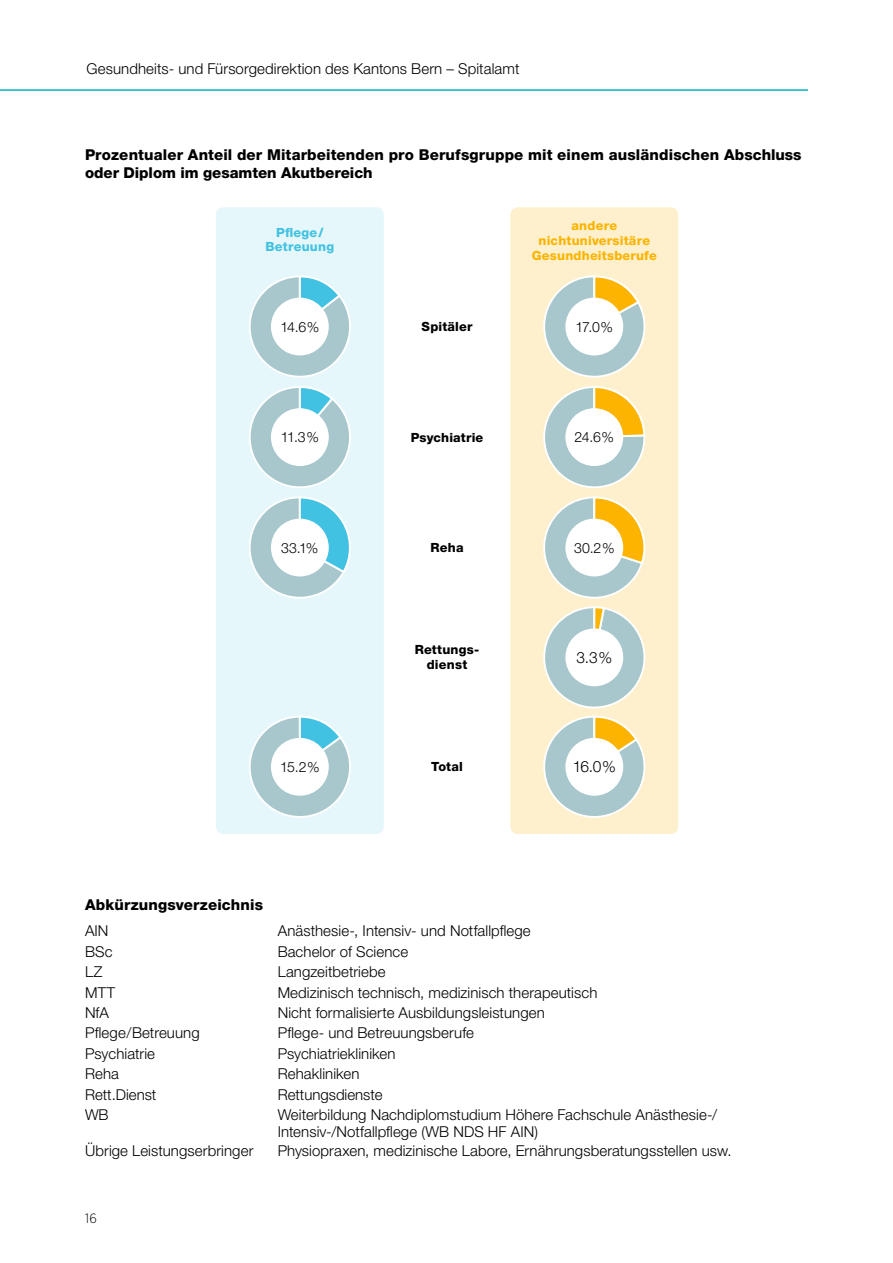
<style>
.page{position:relative;width:893px;height:1263px;background:#fff}
.page>*{position:absolute;margin:0;border:0;box-sizing:border-box;transform-origin:0 0}
.t1{font:300 15.45px "Helvetica Neue LT Pro";color:#000}
.t2{font:300 15px/17.2px "Helvetica Neue LT Pro";letter-spacing:.005em;color:#000}
.t3{font:800 15px/18px "Helvetica Neue LT Pro";letter-spacing:.01em;color:#000}
.t4{font:300 14.1px "Helvetica Neue LT Pro";letter-spacing:-.06em;color:#000}
.t5{font:300 13.5px "Gotham Narrow";color:#000}
.t6{font:800 12.75px/15.3px "Helvetica Neue LT Pro";letter-spacing:.015em;color:#000;text-align:center}
.t7{font:800 12.75px/14.9px "Helvetica Neue LT Pro";letter-spacing:.015em;color:#fcb400;text-align:center}
.t8{font:800 12.75px/14.9px "Helvetica Neue LT Pro";letter-spacing:.02em;color:#42c2e2;text-align:center}
</style>
<div class="page">
<hr style="left:0;top:89px;width:808px;height:2px;background:#00b4be">
<div style="left:216px;top:207px;width:168px;height:627px;background:#e6f7fb;border-radius:8px"></div>
<svg style="left:249px;top:275px;width:102px;height:324px"></svg>
<div style="left:271px;top:519px;width:58px;height:57px;background:#fff;border-radius:50%"></div>
<svg style="left:249px;top:715px;width:102px;height:103px"></svg>
<div style="left:271px;top:738px;width:58px;height:58px;background:#fff;border-radius:50%"></div>
<div style="left:510px;top:207px;width:168px;height:627px;background:#fef0cd;border-radius:8px"></div>
<svg style="left:543px;top:275px;width:103px;height:543px"></svg>
<div style="left:565px;top:738px;width:58px;height:58px;background:#fff;border-radius:50%"></div>
<p class="t2" style="left:87px;top:60px;width:434px">Gesundheits- und Fürsorgedirektion des Kantons Bern – Spitalamt</p>
<p class="t3" style="left:85px;top:145px;width:718px">Prozentualer Anteil der Mitarbeitenden pro Berufsgruppe mit einem ausländischen Abschluss oder Diplom im gesamten Akutbereich</p>
<p class="t8" style="left:266px;top:225px;width:70px">Pflege /<br>Betreuung</p>
<p class="t7" style="left:532px;top:218px;width:127px">andere nichtuniversitäre<br>Gesundheitsberufe</p>
<p class="t4" style="left:280px;top:318px;width:41px">14.6%</p>
<p class="t6" style="left:422px;top:319px;width:52px">Spitäler</p>
<p class="t4" style="left:576px;top:318px;width:39px">17.0%</p>
<p class="t4" style="left:281px;top:428px;width:40px">11.3%</p>
<p class="t6" style="left:411px;top:429px;width:74px">Psychiatrie</p>
<p class="t4" style="left:575px;top:428px;width:41px">24.6%</p>
<p class="t4" style="left:281px;top:539px;width:39px">33.1%</p>
<p class="t6" style="left:430px;top:540px;width:35px">Reha</p>
<p class="t4" style="left:574px;top:539px;width:42px">30.2%</p>
<p class="t6" style="left:415px;top:642px;width:66px">Rettungs&shy;dienst</p>
<p class="t1" style="left:576px;top:648px;width:37px">3.3%</p>
<p class="t4" style="left:280px;top:758px;width:41px">15.2%</p>
<p class="t6" style="left:431px;top:759px;width:33px">Total</p>
<p class="t1" style="left:573px;top:757px;width:45px">16.0%</p>
<p class="t3" style="left:85px;top:895px;width:180px">Abkürzungsverzeichnis</p>
<p class="t2" style="left:85px;top:922px;width:25px">AIN</p>
<p class="t2" style="left:278px;top:922px;width:254px">Anästhesie-, Intensiv- und Notfallpflege</p>
<p class="t2" style="left:85px;top:942px;width:29px">BSc</p>
<p class="t2" style="left:278px;top:942px;width:132px">Bachelor of Science</p>
<p class="t2" style="left:85px;top:963px;width:19px">LZ</p>
<p class="t2" style="left:278px;top:963px;width:110px">Langzeitbetriebe</p>
<p class="t2" style="left:85px;top:983px;width:32px">MTT</p>
<p class="t2" style="left:278px;top:983px;width:321px">Medizinisch technisch, medizinisch therapeutisch</p>
<p class="t2" style="left:85px;top:1004px;width:25px">NfA</p>
<p class="t2" style="left:278px;top:1004px;width:269px">Nicht formalisierte Ausbildungsleistungen</p>
<p class="t2" style="left:85px;top:1024px;width:116px">Pflege/Betreuung</p>
<p class="t2" style="left:278px;top:1024px;width:198px">Pflege- und Betreuungsberufe</p>
<p class="t2" style="left:85px;top:1044px;width:71px">Psychiatrie</p>
<p class="t2" style="left:278px;top:1044px;width:119px">Psychiatriekliniken</p>
<p class="t2" style="left:85px;top:1065px;width:35px">Reha</p>
<p class="t2" style="left:278px;top:1065px;width:83px">Rehakliniken</p>
<p class="t2" style="left:85px;top:1085px;width:73px">Rett.Dienst</p>
<p class="t2" style="left:278px;top:1085px;width:106px">Rettungsdienste</p>
<p class="t2" style="left:85px;top:1106px;width:25px">WB</p>
<p class="t2" style="left:278px;top:1106px;width:441px">Weiterbildung Nachdiplomstudium Höhere Fachschule Anästhesie-/<br>Intensiv-/Notfallpflege (WB NDS HF AIN)</p>
<p class="t2" style="left:85px;top:1142px;width:170px">Übrige Leistungserbringer</p>
<p class="t2" style="left:278px;top:1142px;width:455px">Physiopraxen, medizinische Labore, Ernährungsberatungsstellen usw.</p>
<p class="t5" style="left:85px;top:1210px;width:13px">16</p>
</div>
